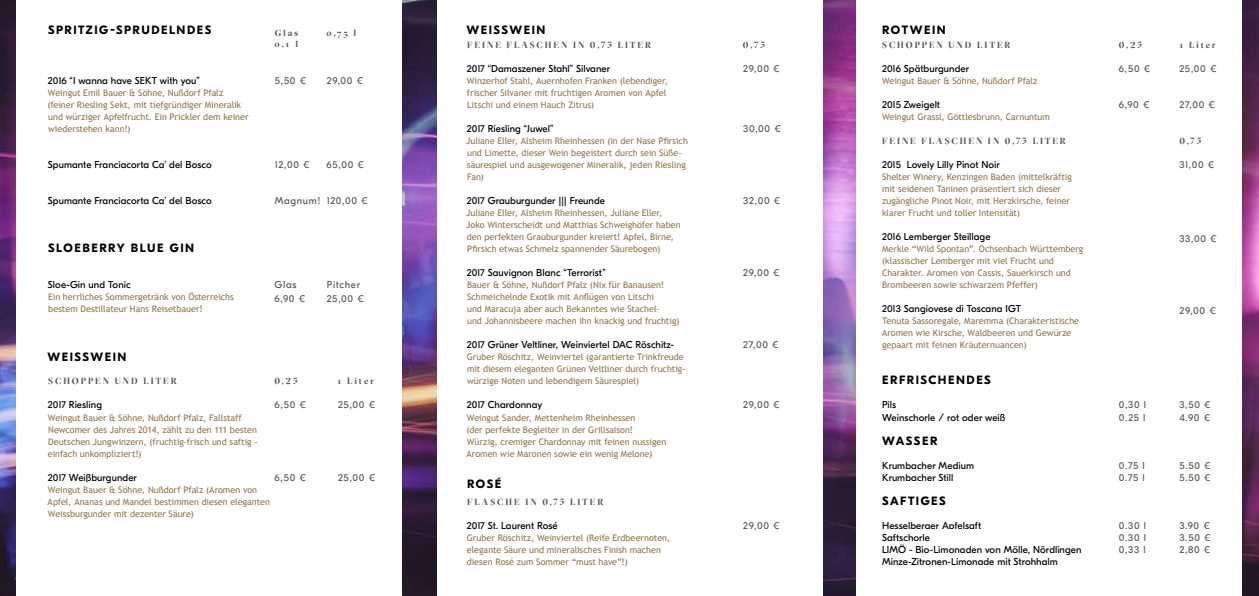
<style>
.page{position:relative;width:1259px;height:596px;background:#fff}
.page>*{position:absolute;margin:0;border:0;box-sizing:border-box;transform-origin:0 0}
.t1{font:700 12px "GT Eesti Pro Display";letter-spacing:.125em;color:#000}
.t2{font:10px/12px "GT Eesti Pro Display";letter-spacing:.005em;color:#000}
.t3{font:10px/14px "GT Eesti Pro Display";letter-spacing:.07em;color:#585856}
.t4{font:9px/12px "Trebuchet MS";color:#8d734a}
.t5{font:700 9px/10.8px "GT Sectra Display";letter-spacing:.23em;color:#585856}
</style>
<div class="page">
<img style="left:0;top:0;width:1259px;height:595px">
<div style="left:437px;top:0;width:385px;height:595px;background:#fff"></div>
<div style="left:856px;top:0;width:386px;height:595px;background:#fff"></div>
<div style="left:17px;top:0;width:385px;height:595px;background:#fff"></div>
<h1 class="t1" style="left:48px;top:23px;width:165px">SPRITZIG-SPRUDELNDES</h1>
<p class="t5" style="left:274px;top:27px;width:25px">Glas<br>0,1 l</p>
<p class="t5" style="left:326px;top:27px;width:31px">0,75 l</p>
<p class="t2" style="left:48px;top:75px;width:153px">2016 “I wanna have SEKT with you”</p>
<p class="t4" style="left:47px;top:87px;width:203px">Weingut Emil Bauer &amp; Söhne, Nußdorf Pfalz (feiner Riesling Sekt, mit tiefgründiger Mineralik und würziger Apfelfrucht. Ein Prickler dem keiner wiederstehen kann!)</p>
<p class="t3" style="left:275px;top:74px;width:33px">5,50 €</p>
<p class="t3" style="left:327px;top:74px;width:38px">29,00 €</p>
<p class="t2" style="left:48px;top:159px;width:165px">Spumante Franciacorta Ca’ del Bosco</p>
<p class="t3" style="left:275px;top:158px;width:37px">12,00 €</p>
<p class="t3" style="left:326px;top:158px;width:39px">65,00 €</p>
<p class="t2" style="left:48px;top:195px;width:165px">Spumante Franciacorta Ca’ del Bosco</p>
<p class="t3" style="left:275px;top:194px;width:94px">Magnum! 120,00 €</p>
<h1 class="t1" style="left:48px;top:241px;width:148px">SLOEBERRY BLUE GIN</h1>
<p class="t2" style="left:48px;top:279px;width:84px">Sloe-Gin und Tonic</p>
<p class="t4" style="left:48px;top:291px;width:187px">Ein herrliches Sommergetränk von Österreichs bestem Destillateur Hans Reisetbauer!</p>
<p class="t3" style="left:274px;top:278px;width:32px">Glas<br>6,90 €</p>
<p class="t3" style="left:327px;top:278px;width:39px">Pitcher<br>25,00 €</p>
<h1 class="t1" style="left:48px;top:350px;width:81px">WEISSWEIN</h1>
<p class="t5" style="left:48px;top:375px;width:130px">SCHOPPEN UND LITER</p>
<p class="t5" style="left:274px;top:375px;width:25px">0,25</p>
<p class="t5" style="left:338px;top:375px;width:38px">1 Liter</p>
<p class="t2" style="left:48px;top:399px;width:56px">2017 Riesling</p>
<p class="t4" style="left:48px;top:411px;width:211px">Weingut Bauer &amp; Söhne, Nußdorf Pfalz, Fallstaff Newcomer des Jahres 2014, zählt zu den 111 besten Deutschen Jungwinzern, (fruchtig-frisch und saftig - einfach unkompliziert!)</p>
<p class="t3" style="left:274px;top:398px;width:33px">6,50 €</p>
<p class="t3" style="left:338px;top:398px;width:39px">25,00 €</p>
<p class="t2" style="left:48px;top:471px;width:91px">2017 Weißburgunder</p>
<p class="t4" style="left:48px;top:483px;width:224px">Weingut Bauer &amp; Söhne, Nußdorf Pfalz (Aromen von<br>Apfel, Ananas und Mandel bestimmen diesen eleganten<br>Weissburgunder mit dezenter Säure)</p>
<p class="t3" style="left:274px;top:470px;width:33px">6,50 €</p>
<p class="t3" style="left:338px;top:470px;width:39px">25,00 €</p>
<h1 class="t1" style="left:466px;top:23px;width:81px">WEISSWEIN</h1>
<p class="t5" style="left:467px;top:39px;width:185px">FEINE FLASCHEN IN 0,75 LITER</p>
<p class="t5" style="left:743px;top:39px;width:24px">0,75</p>
<p class="t2" style="left:467px;top:63px;width:145px">2017 “Damaszener Stahl” Silvaner</p>
<p class="t4" style="left:467px;top:75px;width:203px">Winzerhof Stahl, Auernhofen Franken (lebendiger, frischer Silvaner mit fruchtigen Aromen von Apfel<br>Litschi und einem Hauch Zitrus)</p>
<p class="t3" style="left:743px;top:62px;width:38px">29,00 €</p>
<p class="t2" style="left:467px;top:123px;width:88px">2017 Riesling “Juwel”</p>
<p class="t4" style="left:466px;top:135px;width:223px">Juliane Eller, Alsheim Rheinhessen (in der Nase Pfirsich und Limette, dieser Wein begeistert durch sein Süße&shy;säurespiel und ausgewogener Mineralik, jeden Riesling Fan)</p>
<p class="t2" style="left:467px;top:195px;width:140px">2017 Grauburgunder ||| Freunde</p>
<p class="t4" style="left:466px;top:207px;width:216px">Juliane Eller, Alsheim Rheinhessen, Juliane Eller, Joko Winterscheidt und Matthias Schweighöfer haben den perfekten Grauburgunder kreiert! Apfel, Birne, Pfirsich etwas Schmelz spannender Säurebogen)</p>
<p class="t2" style="left:467px;top:267px;width:140px">2017 Sauvignon Blanc “Terrorist”</p>
<p class="t4" style="left:467px;top:279px;width:214px">Bauer &amp; Söhne, Nußdorf Pfalz (Nix für Banausen!<br>Schmeichelnde Exotik mit Anflügen von Litschi<br>und Maracuja aber auch Bekanntes wie Stachel-<br>und Johannisbeere machen ihn knackig und fruchtig)</p>
<p class="t2" style="left:467px;top:339px;width:209px">2017 Grüner Veltliner, Weinviertel DAC Röschitz-</p>
<p class="t4" style="left:467px;top:351px;width:220px">Gruber Röschitz, Weinviertel (garantierte Trinkfreude mit diesem eleganten Grünen Veltliner durch fruchtig&shy;würzige Noten und lebendigem Säurespiel)</p>
<p class="t2" style="left:467px;top:399px;width:77px">2017 Chardonnay</p>
<p class="t4" style="left:466px;top:411px;width:201px">Weingut Sander, Mettenheim Rheinhessen<br>(der perfekte Begleiter in der Grillsaison!<br>Würzig, cremiger Chardonnay mit feinen nussigen Aromen wie Maronen sowie ein wenig Melone)</p>
<h1 class="t1" style="left:467px;top:477px;width:35px">ROSÉ</h1>
<p class="t5" style="left:467px;top:495px;width:138px">FLASCHE IN 0,75 LITER</p>
<p class="t2" style="left:467px;top:519px;width:92px">2017 St. Laurent Rosé</p>
<p class="t4" style="left:467px;top:531px;width:205px">Gruber Röschitz, Weinviertel (Reife Erdbeernoten, elegante Säure und mineralisches Finish machen diesen Rosé zum Sommer “must have”!)</p>
<p class="t3" style="left:743px;top:122px;width:39px">30,00 €</p>
<p class="t3" style="left:743px;top:194px;width:39px">32,00 €</p>
<p class="t3" style="left:743px;top:266px;width:38px">29,00 €</p>
<p class="t3" style="left:743px;top:338px;width:37px">27,00 €</p>
<p class="t3" style="left:743px;top:398px;width:38px">29,00 €</p>
<p class="t3" style="left:743px;top:518px;width:38px">29,00 €</p>
<h1 class="t1" style="left:882px;top:23px;width:65px">ROTWEIN</h1>
<p class="t5" style="left:882px;top:39px;width:130px">SCHOPPEN UND LITER</p>
<p class="t5" style="left:1119px;top:39px;width:25px">0,25</p>
<p class="t5" style="left:1179px;top:39px;width:38px">1 Liter</p>
<p class="t2" style="left:882px;top:63px;width:88px">2016 Spätburgunder</p>
<p class="t4" style="left:882px;top:75px;width:157px">Weingut Bauer &amp; Söhne, Nußdorf Pfalz</p>
<p class="t3" style="left:1119px;top:62px;width:33px">6,50 €</p>
<p class="t3" style="left:1179px;top:62px;width:39px">25,00 €</p>
<p class="t2" style="left:882px;top:99px;width:59px">2015 Zweigelt</p>
<p class="t4" style="left:882px;top:111px;width:169px">Weingut Grassl, Göttlesbrunn, Carnuntum</p>
<p class="t3" style="left:1119px;top:98px;width:32px">6,90 €</p>
<p class="t3" style="left:1179px;top:98px;width:37px">27,00 €</p>
<p class="t5" style="left:882px;top:135px;width:185px">FEINE FLASCHEN IN 0,75 LITER</p>
<p class="t5" style="left:1179px;top:135px;width:24px">0,75</p>
<p class="t2" style="left:882px;top:159px;width:119px">2015 Lovely Lilly Pinot Noir</p>
<p class="t4" style="left:882px;top:171px;width:191px">Shelter Winery, Kenzingen Baden (mittelkräftig mit seidenen Taninen präsentiert sich dieser zugängliche Pinot Noir, mit Herzkirsche, feiner klarer Frucht und toller Intensität)</p>
<p class="t3" style="left:1179px;top:158px;width:37px">31,00 €</p>
<p class="t2" style="left:882px;top:231px;width:110px">2016 Lemberger Steillage</p>
<p class="t4" style="left:882px;top:243px;width:203px">Merkle “Wild Spontan”. Ochsenbach Württemberg (klassischer Lemberger mit viel Frucht und Charakter. Aromen von Cassis, Sauerkirsch und Brombeeren sowie schwarzem Pfeffer)</p>
<p class="t2" style="left:882px;top:303px;width:140px">2013 Sangiovese di Toscana IGT</p>
<p class="t4" style="left:882px;top:315px;width:199px">Tenuta Sassoregale, Maremma (Charakteristische<br>Aromen wie Kirsche, Waldbeeren und Gewürze gepaart mit feinen Kräuternuancen)</p>
<p class="t3" style="left:1179px;top:232px;width:39px">33,00 €</p>
<p class="t3" style="left:1179px;top:304px;width:38px">29,00 €</p>
<h1 class="t1" style="left:882px;top:373px;width:110px">ERFRISCHENDES</h1>
<p class="t2" style="left:882px;top:399px;width:16px">Pils</p>
<p class="t3" style="left:1119px;top:398px;width:29px">0,30 l</p>
<p class="t3" style="left:1179px;top:398px;width:33px">3,50 €</p>
<p class="t2" style="left:882px;top:411px;width:125px">Weinschorle / rot oder weiß</p>
<p class="t3" style="left:1119px;top:410px;width:28px">0,25 l</p>
<p class="t3" style="left:1179px;top:410px;width:32px">4,90 €</p>
<h1 class="t1" style="left:882px;top:433px;width:57px">WASSER</h1>
<p class="t2" style="left:882px;top:459px;width:93px">Krumbacher Medium</p>
<p class="t3" style="left:1119px;top:458px;width:27px">0,75 l</p>
<p class="t3" style="left:1179px;top:458px;width:33px">5,50 €</p>
<p class="t2" style="left:882px;top:471px;width:73px">Krumbacher Still</p>
<p class="t3" style="left:1119px;top:470px;width:27px">0,75 l</p>
<p class="t3" style="left:1179px;top:470px;width:33px">5,50 €</p>
<h1 class="t1" style="left:882px;top:493px;width:65px">SAFTIGES</h1>
<p class="t2" style="left:882px;top:519px;width:101px">Hesselberger Apfelsaft</p>
<p class="t3" style="left:1119px;top:518px;width:29px">0,30 l</p>
<p class="t3" style="left:1179px;top:518px;width:32px">3,90 €</p>
<p class="t2" style="left:882px;top:531px;width:49px">Saftschorle</p>
<p class="t3" style="left:1119px;top:530px;width:29px">0,30 l</p>
<p class="t3" style="left:1179px;top:530px;width:33px">3,50 €</p>
<p class="t2" style="left:882px;top:543px;width:201px">LIMÖ - Bio-Limonaden von Mölle, Nördlingen<br>Minze-Zitronen-Limonade mit Strohhalm</p>
<p class="t3" style="left:1119px;top:542px;width:28px">0,33 l</p>
<p class="t3" style="left:1179px;top:542px;width:33px">2,80 €</p>
</div>
